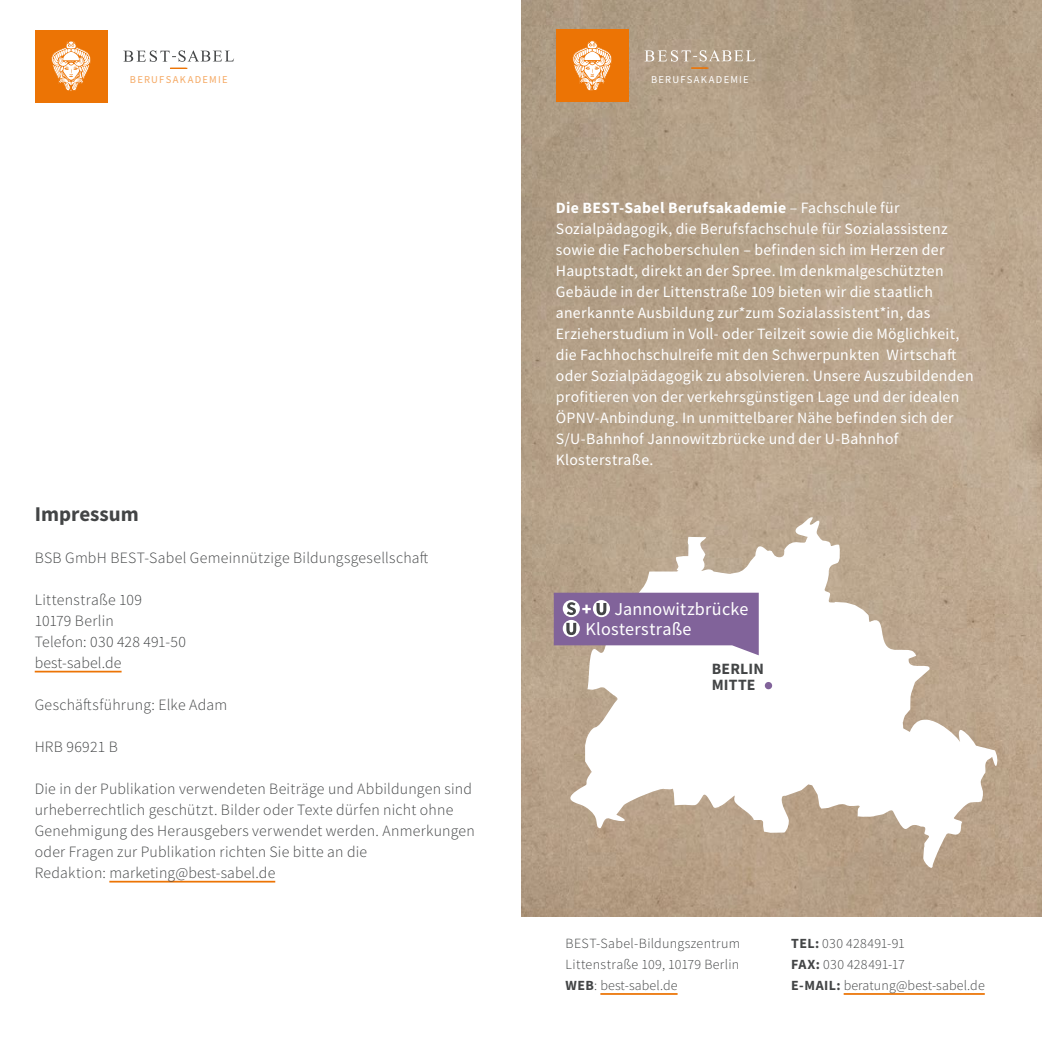
<style>
.page{position:relative;width:1042px;height:1042px;background:#fff}
.page>*{position:absolute;margin:0;border:0;box-sizing:border-box;transform-origin:0 0}
.t1{font:700 21px "Source Sans Pro";color:#434546}
.t2{font:18.03px/20.1px "Source Sans Pro";letter-spacing:.01em;color:#fff}
.t3{font:900 18.03px "Source Sans Pro";color:#fff}
.t4{font:15.75px/21px "Source Sans Pro";letter-spacing:.015em;color:#fff}
.t5{font:300 15.75px/21px "Source Sans Pro";letter-spacing:.015em;color:#434546}
.t6{font:700 15.75px/15.8px "Source Sans Pro";letter-spacing:.015em;color:#434546}
.t7{font:300 14px/21px "Source Sans Pro";letter-spacing:.01em;color:#434546;text-align:justify}
.t8{font:10.5px "Source Sans Pro";letter-spacing:.12em;color:#f5a862}
.t9{font:10.5px "Source Sans Pro";letter-spacing:.12em;color:#fff}
.s1{font-weight:700}
</style>
<div class="page">
<img style="left:521px;top:0;width:521px;height:916px">
<hr style="left:35px;top:671px;width:87px;height:1px;background:#ec7405">
<hr style="left:109px;top:881px;width:166px;height:1px;background:#ec7405">
<svg style="left:556px;top:517px;width:442px;height:355px"></svg>
<div style="left:765px;top:682px;width:7px;height:7px;background:#81639a;border-radius:50%"></div>
<svg style="left:554px;top:593px;width:205px;height:62px;background:#947ba6"></svg>
<div style="left:556px;top:30px;width:73px;height:72px;background:#ec7405"></div>
<svg style="left:572px;top:41px;width:40px;height:50px"></svg>
<svg style="left:644px;top:50px;width:111px;height:19px;background:#bdaa95"></svg>
<div style="left:35px;top:30px;width:73px;height:73px;background:#ec7405"></div>
<svg style="left:51px;top:41px;width:40px;height:50px"></svg>
<svg style="left:123px;top:50px;width:111px;height:12px"></svg>
<svg style="left:170px;top:68px;width:17px;height:1px"></svg>
<hr style="left:600px;top:993px;width:77px;height:2px;background:#ec7405">
<hr style="left:843px;top:993px;width:142px;height:2px;background:#ec7405">
<p class="t8" style="left:130px;top:73px;width:99px">BERUFSAKADEMIE</p>
<p class="t9" style="left:651px;top:73px;width:99px">BERUFSAKADEMIE</p>
<h1 class="t1" style="left:35px;top:500px;width:106px">Impressum</h1>
<p class="t5" style="left:35px;top:547px;width:395px">BSB GmbH BEST-Sabel Gemeinnützige Bildungsgesellschaft</p>
<p class="t5" style="left:35px;top:589px;width:153px">Littenstraße 109<br>10179 Berlin<br>Telefon: 030 428 491-50 best-sabel.de</p>
<p class="t5" style="left:35px;top:694px;width:194px">Geschäftsführung: Elke Adam</p>
<p class="t5" style="left:35px;top:736px;width:85px">HRB 96921 B</p>
<p class="t5" style="left:35px;top:778px;width:442px">Die in der Publikation verwendeten Beiträge und Abbildungen sind urheberrechtlich geschützt. Bilder oder Texte dürfen nicht ohne Genehmigung des Herausgebers verwendet werden. Anmerkungen oder Fragen zur Publikation richten Sie bitte an die<br>Redaktion: marketing@best-sabel.de</p>
<p class="t4" style="left:556px;top:197px;width:419px"><span class="s1">Die BEST-Sabel Berufsakademie</span> – Fachschule für Sozialpädagogik, die Berufsfachschule für Sozialassistenz sowie die Fachoberschulen – befinden sich im Herzen der Hauptstadt, direkt an der Spree. Im denkmalgeschützten Gebäude in der Littenstraße 109 bieten wir die staatlich anerkannte Ausbildung zur*zum Sozialassistent*in, das Erzieherstudium in Voll- oder Teilzeit sowie die Möglichkeit, die Fachhochschulreife mit den Schwerpunkten Wirtschaft oder Sozialpädagogik zu absolvieren. Unsere Auszubildenden profitieren von der verkehrsgünstigen Lage und der idealen ÖPNV-Anbindung. In unmittelbarer Nähe befinden sich der S/U-Bahnhof Jannowitzbrücke und der U-Bahnhof Klosterstraße.</p>
<p class="t2" style="left:585px;top:599px;width:164px;text-indent:29px">Jannowitzbrücke<br>Klosterstraße</p>
<p class="t3" style="left:582px;top:597px;width:11px">+</p>
<p class="t6" style="left:712px;top:661px;width:54px">BERLIN<br>MITTE</p>
<p class="t7" style="left:566px;top:933px;width:176px">BEST-Sabel-Bildungszentrum Littenstraße 109, 10179 Berlin <span class="s1">WEB</span>: best-sabel.de</p>
<p class="t7" style="left:791px;top:933px;width:195px;text-align:left"><span class="s1">TEL:</span> 030 428491-91<br><span class="s1">FAX:</span> 030 428491-17<br><span class="s1">E-MAIL:</span> beratung@best-sabel.de</p>
</div>
